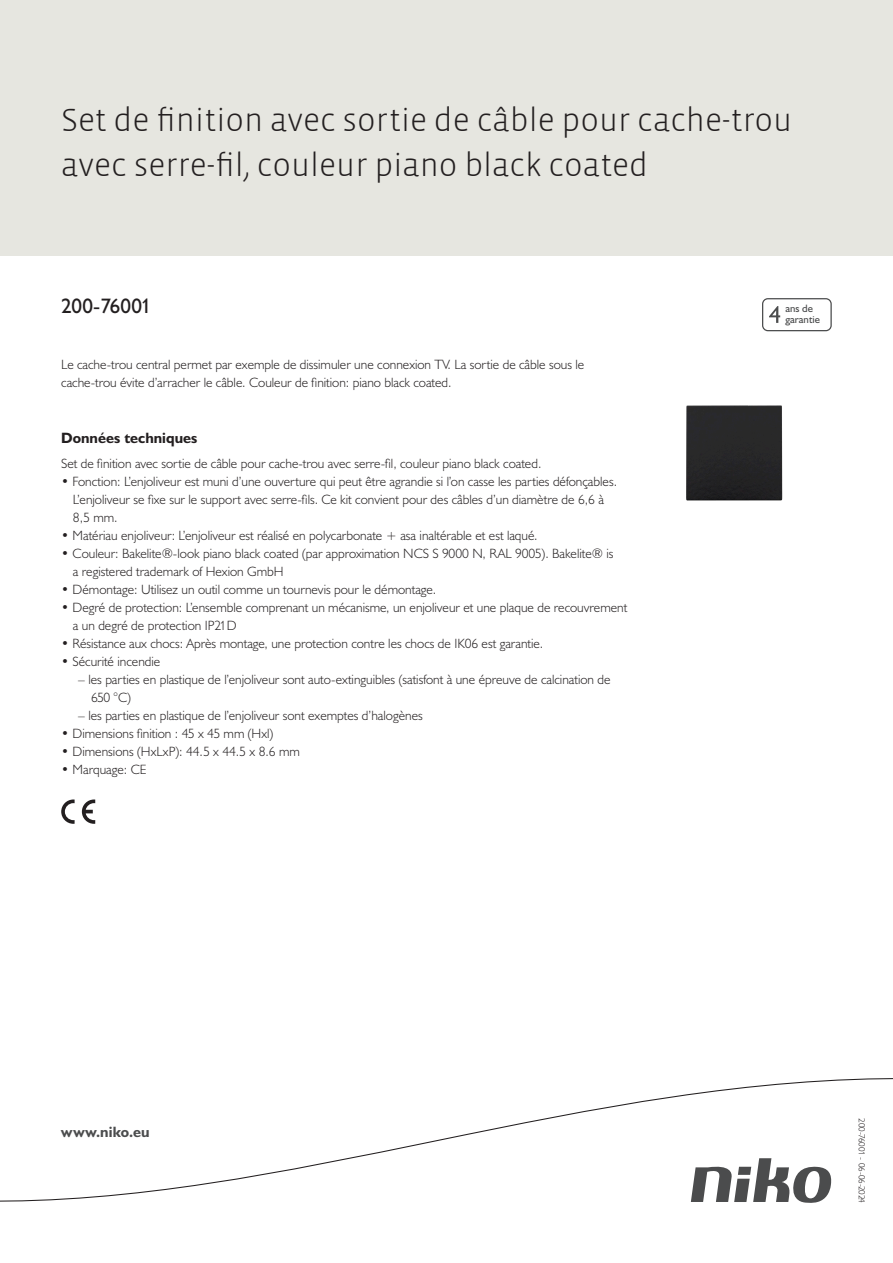
<style>
.page{position:relative;width:893px;height:1263px;background:#fff}
.page>*{position:absolute;margin:0;border:0;box-sizing:border-box;transform-origin:0 0}
.Title_datasheets{font:300 33px/45px "Vista Sans";color:#231f20}
.Article_number{font:21px "Humanist 521 BT";letter-spacing:-.01em;color:#231f20}
.Titles_parts{font:700 15px "Humanist 521 BT";color:#231f20}
.titel_afbeelding{font:700 15px "Humanist 521 BT";letter-spacing:.005em;color:#4b4c4d}
.USP_Bullets{font:300 13.5px/18px "Humanist 521 BT";color:#231f20}
.Platte_tekst_CAB{font:300 13.5px/18px "Humanist 521 BT";color:#231f20}
.USP_Bullets_level_2{font:300 13.5px/18px "Humanist 521 BT";color:#231f20}
.t1{font:10.8px/10.8px "Humanist 521 BT";color:#4b4c4d}
.Revision{font:300 9px "Humanist 521 BT";letter-spacing:-.03em;color:#231f20}
</style>
<div class="page">
<div style="left:0;top:0;width:893px;height:255px;background:#e6e6e0"></div>
<svg style="left:82px;top:799px;width:13px;height:25px"></svg>
<svg style="left:61px;top:799px;width:14px;height:25px"></svg>
<svg style="left:762px;top:298px;width:70px;height:33px"></svg>
<svg style="left:0;top:1078px;width:893px;height:125px"></svg>
<img style="left:686px;top:405px;width:97px;height:96px">
<p class="Title_datasheets" style="left:61px;top:98px;width:733px">Set de finition avec sortie de câble pour cache-trou avec serre-fil, couleur piano black coated</p>
<p class="Article_number" style="left:61px;top:293px;width:92px">200-76001</p>
<p class="t1" style="left:785px;top:303px;width:36px">ans de garantie</p>
<p class="Platte_tekst_CAB" style="left:61px;top:355px;width:525px">Le cache-trou central permet par exemple de dissimuler une connexion TV. La sortie de câble sous le cache-trou évite d’arracher le câble. Couleur de finition: piano black coated.</p>
<p class="Titles_parts" style="left:61px;top:429px;width:138px">Données techniques</p>
<p class="Platte_tekst_CAB" style="left:61px;top:454px;width:482px">Set de finition avec sortie de câble pour cache-trou avec serre-fil, couleur piano black coated.</p>
<p class="USP_Bullets" style="left:73px;top:472px;width:546px;text-indent:-12px">• Fonction: L’enjoliveur est muni d’une ouverture qui peut être agrandie si l’on casse les parties défonçables.<br>L’enjoliveur se fixe sur le support avec serre-fils. Ce kit convient pour des câbles d’un diamètre de 6,6 à<br>8,5 mm.</p>
<p class="USP_Bullets" style="left:61px;top:526px;width:478px">• Matériau enjoliveur: L’enjoliveur est réalisé en polycarbonate + asa inaltérable et est laqué.</p>
<p class="USP_Bullets" style="left:73px;top:544px;width:542px;text-indent:-12px">• Couleur: Bakelite®-look piano black coated (par approximation NCS S 9000 N, RAL 9005). Bakelite® is a registered trademark of Hexion GmbH</p>
<p class="USP_Bullets" style="left:61px;top:580px;width:376px">• Démontage: Utilisez un outil comme un tournevis pour le démontage.</p>
<p class="USP_Bullets" style="left:73px;top:598px;width:556px;text-indent:-12px">• Degré de protection: L’ensemble comprenant un mécanisme, un enjoliveur et une plaque de recouvrement a un degré de protection IP21D</p>
<p class="USP_Bullets" style="left:61px;top:634px;width:483px">• Résistance aux chocs: Après montage, une protection contre les chocs de IK06 est garantie.</p>
<p class="USP_Bullets" style="left:61px;top:652px;width:101px">• Sécurité incendie</p>
<p class="USP_Bullets_level_2" style="left:91px;top:670px;width:521px;text-indent:-13px">– les parties en plastique de l’enjoliveur sont auto-extinguibles (satisfont à une épreuve de calcination de<br>650 °C)</p>
<p class="USP_Bullets_level_2" style="left:78px;top:706px;width:346px">– les parties en plastique de l’enjoliveur sont exemptes d’halogènes</p>
<p class="USP_Bullets" style="left:61px;top:724px;width:214px">• Dimensions finition : 45 x 45 mm (Hxl)</p>
<p class="USP_Bullets" style="left:61px;top:742px;width:240px">• Dimensions (HxLxP): 44.5 x 44.5 x 8.6 mm</p>
<p class="USP_Bullets" style="left:61px;top:760px;width:87px">• Marquage: CE</p>
<p class="titel_afbeelding" style="left:61px;top:1122px;width:90px">www.niko.eu</p>
<p class="Revision" style="left:868px;top:1118px;width:86px;rotate:90deg">200-76001 - 06-06-2024</p>
</div>
